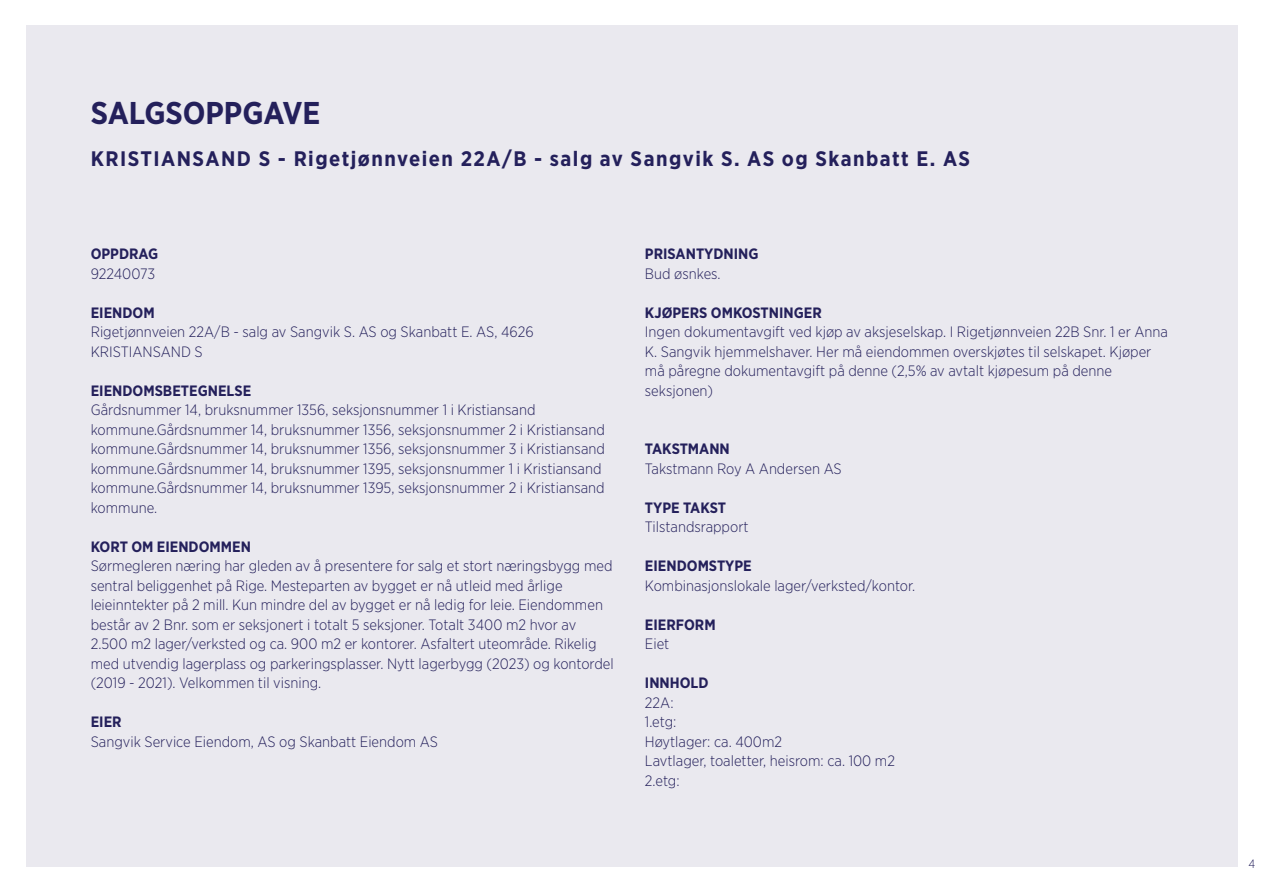
<style>
.page{position:relative;width:1263px;height:893px;background:#fff}
.page>*{position:absolute;margin:0;border:0;box-sizing:border-box;transform-origin:0 0}
.t1{font:700 31.5px "Gotham Narrow";color:#24205b}
.t2{font:700 21px "Gotham Narrow";letter-spacing:.07em;color:#24205b}
.t3{font:300 15px/19.5px "Gotham Narrow";color:#24205b}
.t4{font:700 15px "Gotham Narrow";color:#24205b}
.t5{font:300 12px "Gotham Narrow";color:#24205b}
</style>
<div class="page">
<div style="left:26px;top:26px;width:1211px;height:841px;background:#eae9ef"></div>
<h1 class="t1" style="left:91px;top:93px;width:231px">SALGSOPPGAVE</h1>
<h2 class="t2" style="left:91px;top:145px;width:881px">KRISTIANSAND S ‑ Rigetjønnveien 22A/B ‑ salg av Sangvik S. AS og Skanbatt E. AS</h2>
<p class="t4" style="left:91px;top:244px;width:69px">OPPDRAG</p>
<p class="t3" style="left:91px;top:263px;width:66px">92240073</p>
<p class="t4" style="left:91px;top:303px;width:66px">EIENDOM</p>
<p class="t3" style="left:91px;top:322px;width:444px">Rigetjønnveien 22A/B ‑ salg av Sangvik S. AS og Skanbatt E. AS, 4626<br>KRISTIANSAND S</p>
<p class="t4" style="left:91px;top:381px;width:162px">EIENDOMSBETEGNELSE</p>
<p class="t3" style="left:91px;top:400px;width:516px">Gårdsnummer 14, bruksnummer 1356, seksjonsnummer 1 i Kristiansand kommune.Gårdsnummer 14, bruksnummer 1356, seksjonsnummer 2 i Kristiansand kommune.Gårdsnummer 14, bruksnummer 1356, seksjonsnummer 3 i Kristiansand kommune.Gårdsnummer 14, bruksnummer 1395, seksjonsnummer 1 i Kristiansand kommune.Gårdsnummer 14, bruksnummer 1395, seksjonsnummer 2 i Kristiansand kommune.</p>
<p class="t4" style="left:91px;top:537px;width:162px">KORT OM EIENDOMMEN</p>
<p class="t3" style="left:91px;top:556px;width:525px">Sørmegleren næring har gleden av å presentere for salg et stort næringsbygg med sentral beliggenhet på Rige. Mesteparten av bygget er nå utleid med årlige leieinntekter på 2 mill. Kun mindre del av bygget er nå ledig for leie. Eiendommen består av 2 Bnr. som er seksjonert i totalt 5 seksjoner. Totalt 3400 m2 hvor av 2.500 m2 lager/verksted og ca. 900 m2 er kontorer. Asfaltert uteområde. Rikelig med utvendig lagerplass og parkeringsplasser. Nytt lagerbygg (2023) og kontordel (2019 ‑ 2021). Velkommen til visning.</p>
<p class="t4" style="left:91px;top:712px;width:32px">EIER</p>
<p class="t3" style="left:91px;top:731px;width:349px">Sangvik Service Eiendom, AS og Skanbatt Eiendom AS</p>
<p class="t4" style="left:645px;top:244px;width:115px">PRISANTYDNING</p>
<p class="t3" style="left:645px;top:263px;width:77px">Bud øsnkes.</p>
<p class="t4" style="left:645px;top:303px;width:178px">KJØPERS OMKOSTNINGER</p>
<p class="t3" style="left:645px;top:322px;width:524px">Ingen dokumentavgift ved kjøp av aksjeselskap. I Rigetjønnveien 22B Snr. 1 er Anna K. Sangvik hjemmelshaver. Her må eiendommen overskjøtes til selskapet. Kjøper må påregne dokumentavgift på denne (2,5% av avtalt kjøpesum på denne seksjonen)</p>
<p class="t4" style="left:645px;top:439px;width:86px">TAKSTMANN</p>
<p class="t3" style="left:645px;top:458px;width:198px">Takstmann Roy A Andersen AS</p>
<p class="t4" style="left:645px;top:498px;width:83px">TYPE TAKST</p>
<p class="t3" style="left:645px;top:517px;width:105px">Tilstandsrapport</p>
<p class="t4" style="left:645px;top:556px;width:108px">EIENDOMSTYPE</p>
<p class="t3" style="left:645px;top:575px;width:272px">Kombinasjonslokale lager/verksted/kontor.</p>
<p class="t4" style="left:645px;top:615px;width:72px">EIERFORM</p>
<p class="t3" style="left:645px;top:634px;width:26px">Eiet</p>
<p class="t4" style="left:645px;top:673px;width:65px">INNHOLD</p>
<p class="t3" style="left:645px;top:692px;width:252px">22A:<br>1.etg:<br>Høytlager: ca. 400m2<br>Lavtlager, toaletter, heisrom: ca. 100 m2<br>2.etg:</p>
<p class="t5" style="left:1248px;top:856px;width:8px">4</p>
</div>
